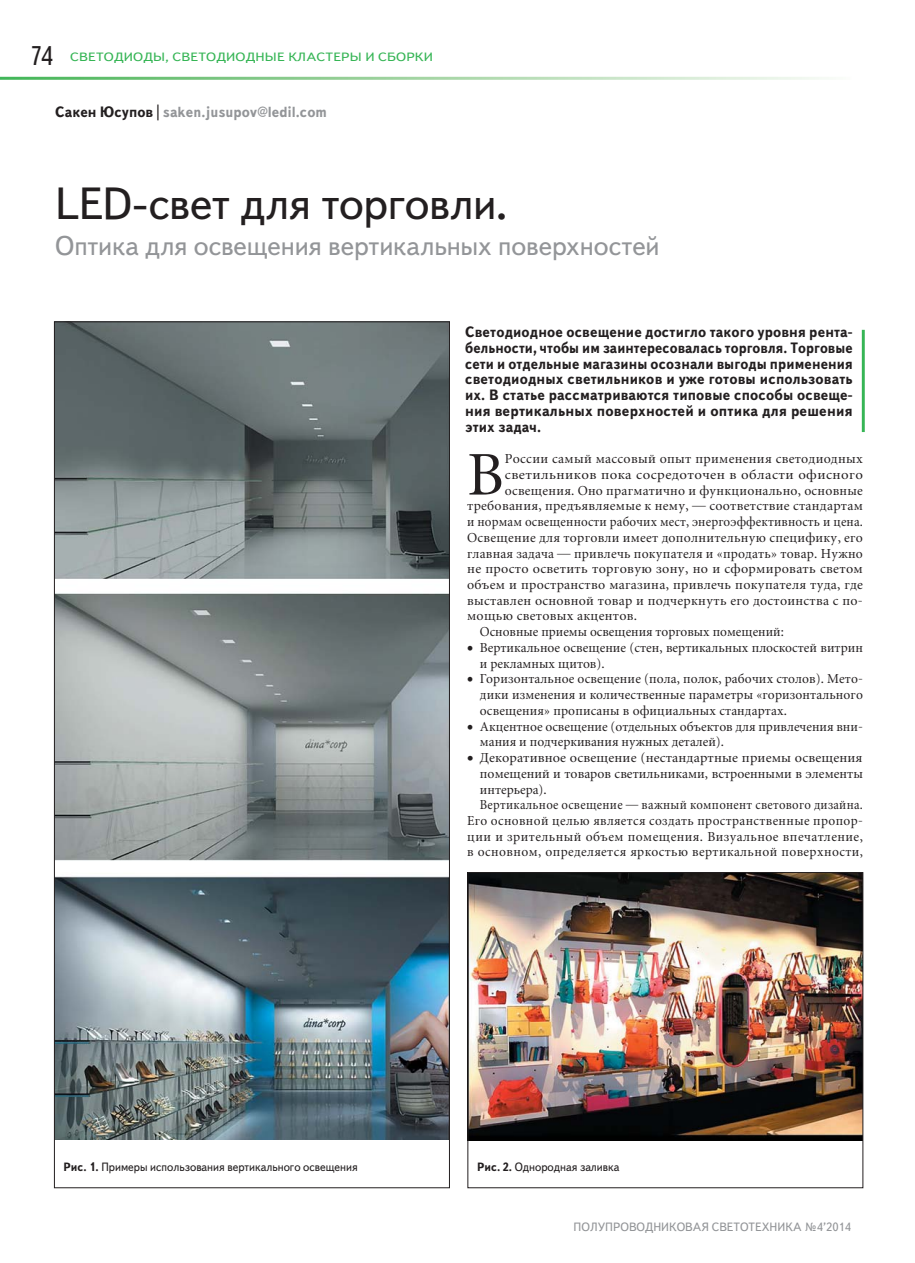
<style>
.page{position:relative;width:915px;height:1263px;background:#fff}
.page>*{position:absolute;margin:0;border:0;box-sizing:border-box;transform-origin:0 0}
.t1{font:61.05px "Miniature";color:#231f20}
.t2{font:45px "Text Book C";letter-spacing:-.01em;color:#231f20}
.t3{font:27px "Text Book C";color:#939598}
.t4{font:27px "Text Book C";color:#231f20;scale:.9 1}
.t5{font:700 15px/15.8px "Text Book C";letter-spacing:.01em;color:#231f20;text-align:justify;scale:.95 1}
.t6{font:700 15px "Text Book C";color:#939598;scale:.95 1}
.t7{font:13.5px/15.8px "Miniature";letter-spacing:.02em;color:#231f20;text-align:justify}
.t8{font:13.5px/15.8px "Miniature";color:#231f20}
.t9{font:13.5px "Miniature";letter-spacing:.02em;color:#231f20;scale:.94 1}
.t10{font:13.5px "Miniature";letter-spacing:.02em;color:#231f20;scale:.91 1}
.t11{font:13.5px "Miniature";letter-spacing:.02em;color:#231f20;scale:.96 1}
.t12{font:13.5px "Miniature";letter-spacing:.02em;color:#231f20;scale:1.06 1}
.t13{font:13.5px "Miniature";color:#231f20;scale:.96 1}
.t14{font:12px "Text Book C";color:#231f20;scale:.95 1}
.t15{font:12px "Text Book C";letter-spacing:.01em;color:#36b555;scale:1.17 1}
.t16{font:12px "Text Book C";color:#939598}
.s1{color:#231f20}
.s2{font-weight:700}
</style>
<div class="page">
<hr style="left:861px;top:330px;width:3px;height:102px;background:#36b555">
<img style="left:56px;top:323px;width:391px;height:817px">
<img style="left:469px;top:874px;width:391px;height:266px">
<div style="left:467px;top:872px;width:395px;height:316px;border:1px solid #231f20"></div>
<h3 class="t4" style="left:30px;top:42px;width:27px">74</h3>
<p class="t15" style="left:70px;top:50px;width:311px">СВЕТОДИОДЫ, СВЕТОДИОДНЫЕ КЛАСТЕРЫ И СБОРКИ</p>
<p class="t6" style="left:55px;top:103px;width:287px"><span class="s1">Сакен Юсупов |</span> saken.jusupov@ledil.com</p>
<h2 class="t2" style="left:55px;top:179px;width:454px">LED-свет для торговли.</h2>
<h3 class="t3" style="left:55px;top:231px;width:606px">Оптика для освещения вертикальных поверхностей</h3>
<p class="t5" style="left:465px;top:324px;width:409px">Светодиодное освещение достигло такого уровня рента&shy;бельности, чтобы им заинтересовалась торговля. Торговые сети и отдельные магазины осознали выгоды применения светодиодных светильников и уже готовы использовать их. В статье рассматриваются типовые способы освеще&shy;ния вертикальных поверхностей и оптика для решения этих задач.</p>
<h1 class="t1" style="left:467px;top:438px;width:38px">В</h1>
<p class="t7" style="left:504px;top:451px;width:359px">России самый массовый опыт применения светодиодных</p>
<p class="t12" style="left:504px;top:466px;width:339px">светильников пока сосредоточен в области офисного</p>
<p class="t7" style="left:504px;top:482px;width:359px">освещения. Оно прагматично и функционально, основные</p>
<p class="t7" style="left:467px;top:498px;width:397px">требования, предъявляемые к нему, — соответствие стандартам</p>
<p class="t9" style="left:467px;top:513px;width:422px">и нормам освещенности рабочих мест, энергоэффективность и цена.</p>
<p class="t7" style="left:467px;top:529px;width:397px">Освещение для торговли имеет дополнительную специфику, его</p>
<p class="t7" style="left:467px;top:545px;width:397px">главная задача — привлечь покупателя и «продать» товар. Нужно</p>
<p class="t7" style="left:467px;top:561px;width:397px">не просто осветить торговую зону, но и сформировать светом</p>
<p class="t7" style="left:467px;top:576px;width:397px">объем и пространство магазина, привлечь покупателя туда, где</p>
<p class="t7" style="left:467px;top:592px;width:397px">выставлен основной товар и подчеркнуть его достоинства с по-</p>
<p class="t7" style="left:467px;top:608px;width:171px">мощью световых акцентов.</p>
<p class="t13" style="left:480px;top:624px;width:318px">Основные приемы освещения торговых помещений:</p>
<p class="t8" style="left:480px;top:639px;width:384px;text-indent:-13px">• Вертикальное освещение (стен, вертикальных плоскостей витрин и рекламных щитов).</p>
<p class="t7" style="left:480px;top:671px;width:384px;text-indent:-13px">• Горизонтальное освещение (пола, полок, рабочих столов). Мето&shy;дики изменения и количественные параметры «горизонтального освещения» прописаны в официальных стандартах.</p>
<p class="t8" style="left:480px;top:718px;width:384px;text-indent:-13px">• Акцентное освещение (отдельных объектов для привлечения вни&shy;мания и подчеркивания нужных деталей).</p>
<p class="t7" style="left:467px;top:749px;width:396px">• Декоративное освещение (нестандартные приемы освещения</p>
<p class="t8" style="left:480px;top:765px;width:384px">помещений и товаров светильниками, встроенными в элементы</p>
<p class="t8" style="left:480px;top:781px;width:68px">интерьера).</p>
<p class="t10" style="left:480px;top:797px;width:422px">Вертикальное освещение — важный компонент светового дизайна.</p>
<p class="t11" style="left:467px;top:812px;width:413px">Его основной целью является создать пространственные пропор-</p>
<p class="t7" style="left:467px;top:828px;width:397px">ции и зрительный объем помещения. Визуальное впечатление,</p>
<p class="t7" style="left:467px;top:844px;width:397px">в основном, определяется яркостью вертикальной поверхности,</p>
<p class="t14" style="left:64px;top:1160px;width:311px"><span class="s2">Рис. 1.</span> Примеры использования вертикального освещения</p>
<p class="t14" style="left:477px;top:1160px;width:151px"><span class="s2">Рис. 2.</span> Однородная заливка</p>
<p class="t16" style="left:573px;top:1220px;width:279px">ПОЛУПРОВОДНИКОВАЯ СВЕТОТЕХНИКА №4’2014</p>
</div>
